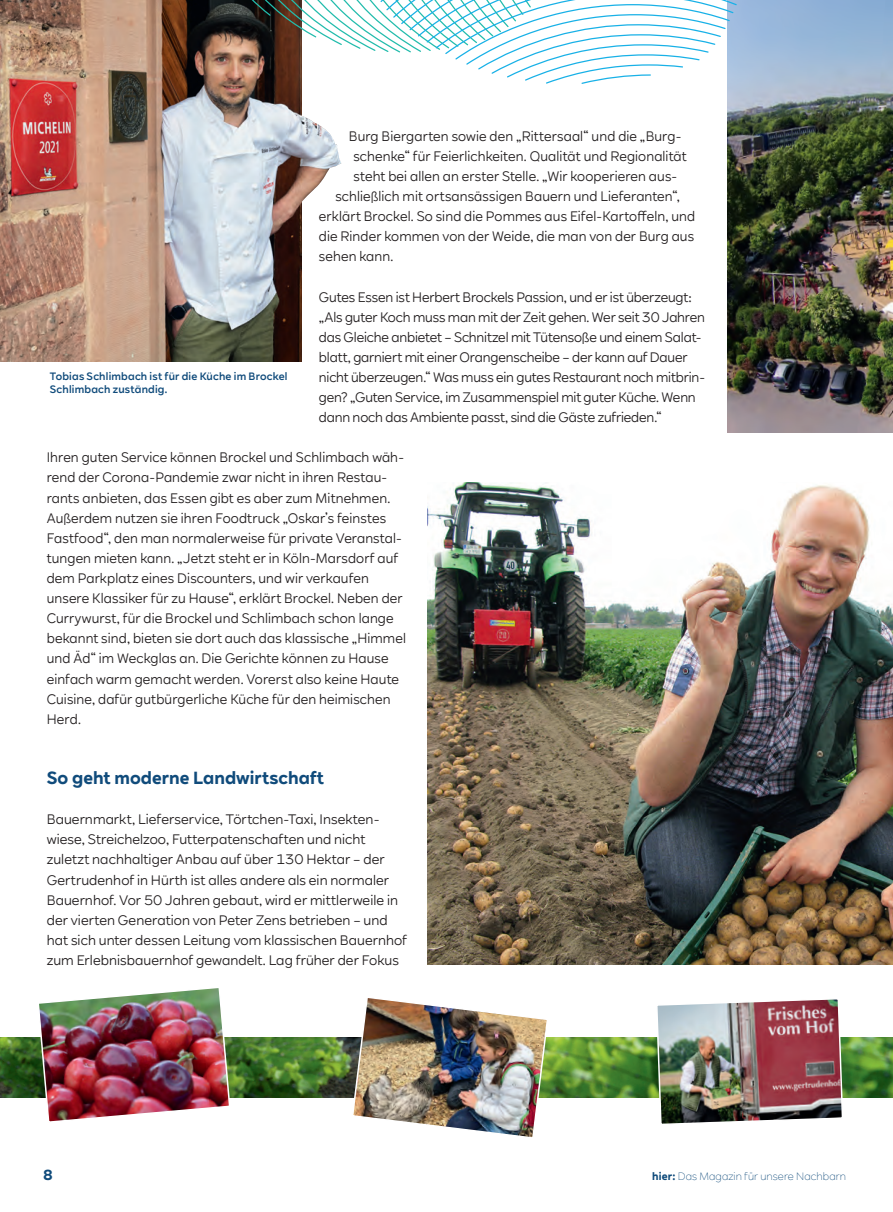
<style>
.page{position:relative;width:893px;height:1212px;background:#fff}
.page>*{position:absolute;margin:0;border:0;box-sizing:border-box;transform-origin:0 0}
.t1{font:700 17.25px "RWE Sans";letter-spacing:.005em;color:#104b7b}
.t2{font:700 14.25px "RWE Sans";color:#104b7b}
.t3{font:13.5px/20.1px "RWE Sans";letter-spacing:.005em;color:#231f20}
.t4{font:500 10.5px/12.6px "RWE Sans";letter-spacing:.02em;color:#104b7b}
.t5{font:300 10.5px "RWE Sans";letter-spacing:.01em;color:#104b7b}
.s1{font-weight:700}
</style>
<div class="page">
<img style="left:727px;top:0;width:166px;height:432px">
<img style="left:302px;top:116px;width:39px;height:86px">
<img style="left:0;top:1037px;width:893px;height:61px">
<img style="left:37px;top:988px;width:194px;height:134px">
<img style="left:655px;top:999px;width:189px;height:125px">
<img style="left:351px;top:998px;width:198px;height:139px">
<img style="left:427px;top:482px;width:466px;height:483px">
<img style="left:0;top:0;width:302px;height:362px">
<svg style="left:184px;top:0;width:567px;height:84px"></svg>
<p class="t4" style="left:50px;top:371px;width:239px">Tobias Schlimbach ist für die Küche im Brockel<br>Schlimbach zuständig.</p>
<p class="t3" style="left:349px;top:126px;width:334px">Burg Biergarten sowie den „Rittersaal“ und die „Burg-</p>
<p class="t3" style="left:353px;top:146px;width:335px">schenke“ für Feierlichkeiten. Qualität und Regionalität</p>
<p class="t3" style="left:353px;top:166px;width:325px">steht bei allen an erster Stelle. „Wir kooperieren aus-</p>
<p class="t3" style="left:335px;top:186px;width:346px">schließlich mit ortsansässigen Bauern und Lieferanten“,</p>
<p class="t3" style="left:319px;top:206px;width:378px">erklärt Brockel. So sind die Pommes aus Eifel-Kartoffeln, und</p>
<p class="t3" style="left:319px;top:227px;width:377px">die Rinder kommen von der Weide, die man von der Burg aus</p>
<p class="t3" style="left:319px;top:247px;width:76px">sehen kann.</p>
<p class="t3" style="left:319px;top:287px;width:388px">Gutes Essen ist Herbert Brockels Passion, und er ist überzeugt: „Als guter Koch muss man mit der Zeit gehen. Wer seit 30 Jahren das Gleiche anbietet – Schnitzel mit Tütensoße und einem Salat&shy;blatt, garniert mit einer Orangenscheibe – der kann auf Dauer nicht überzeugen.“ Was muss ein gutes Restaurant noch mitbrin&shy;gen? „Guten Service, im Zusammenspiel mit guter Küche. Wenn dann noch das Ambiente passt, sind die Gäste zufrieden.“</p>
<p class="t3" style="left:47px;top:448px;width:361px">Ihren guten Service können Brockel und Schlimbach wäh&shy;rend der Corona-Pandemie zwar nicht in ihren Restau&shy;rants anbieten, das Essen gibt es aber zum Mitnehmen.<br>Außerdem nutzen sie ihren Foodtruck „Oskar’s feinstes Fastfood“, den man normalerweise für private Veranstal&shy;tungen mieten kann. „Jetzt steht er in Köln-Marsdorf auf dem Parkplatz eines Discounters, und wir verkaufen unsere Klassiker für zu Hause“, erklärt Brockel. Neben der Currywurst, für die Brockel und Schlimbach schon lange bekannt sind, bieten sie dort auch das klassische „Himmel und Äd“ im Weckglas an. Die Gerichte können zu Hause einfach warm gemacht werden. Vorerst also keine Haute Cuisine, dafür gutbürgerliche Küche für den heimischen Herd.</p>
<p class="t1" style="left:47px;top:767px;width:279px">So geht moderne Landwirtschaft</p>
<p class="t3" style="left:47px;top:809px;width:362px">Bauernmarkt, Lieferservice, Törtchen-Taxi, Insekten&shy;wiese, Streichelzoo, Futterpatenschaften und nicht zuletzt nachhaltiger Anbau auf über 130 Hektar – der Gertrudenhof in Hürth ist alles andere als ein normaler Bauernhof. Vor 50 Jahren gebaut, wird er mittlerweile in der vierten Generation von Peter Zens betrieben – und hat sich unter dessen Leitung vom klassischen Bauernhof zum Erlebnisbauernhof gewandelt. Lag früher der Fokus</p>
<p class="t2" style="left:43px;top:1166px;width:11px">8</p>
<p class="t5" style="left:652px;top:1170px;width:195px"><span class="s1">hier:</span> Das Magazin für unsere Nachbarn</p>
</div>
